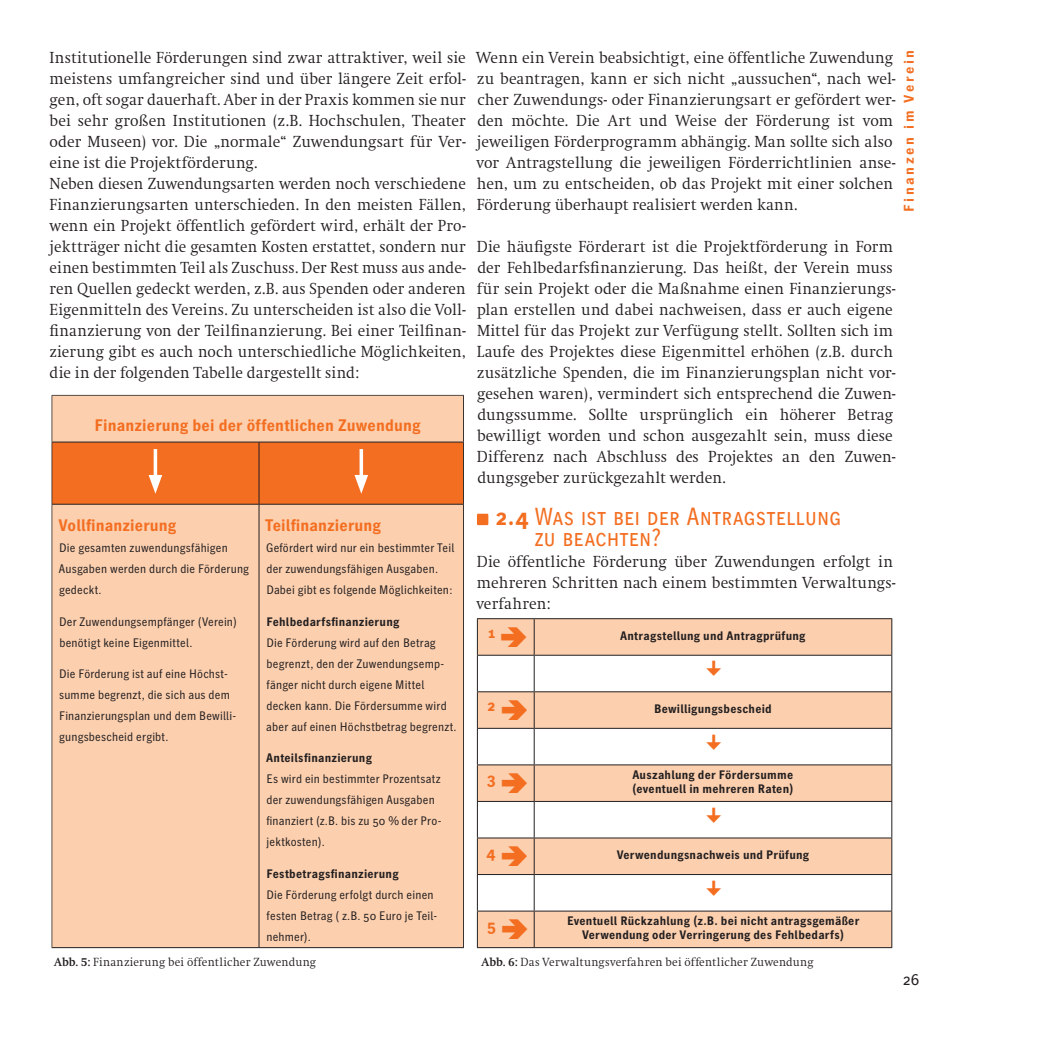
<style>
.page{position:relative;width:1042px;height:1042px;background:#fff}
.page>*{position:absolute;margin:0;border:0;box-sizing:border-box;transform-origin:0 0}
.t1{font:24.5px/21px "Heidelberg Gothic SC";letter-spacing:.015em;color:#f36e21;scale:.94 1}
.t2{font:21px "Wingdings 3";color:#f36e21;scale:.95 1}
.t3{font:16.62px/21px "Heidelberg Antiqua";letter-spacing:.01em;color:#231f20;scale:.95 1}
.t4{font:700 16.62px "Heidelberg Gothic Os F";letter-spacing:.01em;color:#f36e21;scale:.95 1}
.t5{font:16.62px "Heidelberg Gothic Os F";color:#231f20;scale:.96 1}
.t6{font:700 14px "Heidelberg Gothic Tab";letter-spacing:.18em;color:#f36e21}
.t7{font:12.25px/21px "Heidelberg Gothic Os F";letter-spacing:.02em;color:#231f20;scale:.95 1}
.t8{font:700 12.25px/14px "Heidelberg Gothic Os F";letter-spacing:.02em;color:#231f20;scale:.95 1}
.t9{font:12.25px "Heidelberg Antiqua";letter-spacing:.02em;color:#231f20;scale:.95 1}
.s1{font-weight:800}
.s2{font-weight:700}
</style>
<div class="page">
<svg style="left:477px;top:514px;width:11px;height:11px"></svg>
<div style="left:53px;top:396px;width:410px;height:551px;background:#fccfae"></div>
<hr style="left:51px;top:504px;width:208px;height:1px;background:#231f20">
<hr style="left:259px;top:504px;width:205px;height:1px;background:#231f20">
<hr style="left:259px;top:505px;width:1px;height:442px;background:#231f20">
<hr style="left:51px;top:947px;width:413px;height:1px;background:#231f20">
<div style="left:53px;top:442px;width:410px;height:62px;background:#f36e21"></div>
<div style="left:50px;top:393px;width:416px;height:621px;border:2px solid #fff"></div>
<div style="left:478px;top:619px;width:413px;height:328px;background:#fccfae"></div>
<svg style="left:478px;top:656px;width:413px;height:254px"></svg>
<hr style="left:477px;top:618px;width:57px;height:1px;background:#231f20">
<hr style="left:477px;top:619px;width:1px;height:36px;background:#231f20">
<hr style="left:534px;top:618px;width:358px;height:1px;background:#231f20">
<hr style="left:534px;top:619px;width:1px;height:36px;background:#231f20">
<hr style="left:891px;top:619px;width:1px;height:36px;background:#231f20">
<hr style="left:477px;top:655px;width:57px;height:1px;background:#231f20">
<hr style="left:477px;top:656px;width:1px;height:35px;background:#231f20">
<hr style="left:534px;top:655px;width:358px;height:1px;background:#231f20">
<hr style="left:534px;top:656px;width:1px;height:35px;background:#231f20">
<hr style="left:891px;top:656px;width:1px;height:35px;background:#231f20">
<hr style="left:477px;top:691px;width:57px;height:1px;background:#231f20">
<hr style="left:477px;top:692px;width:1px;height:36px;background:#231f20">
<hr style="left:534px;top:691px;width:358px;height:1px;background:#231f20">
<hr style="left:534px;top:692px;width:1px;height:36px;background:#231f20">
<hr style="left:891px;top:692px;width:1px;height:36px;background:#231f20">
<hr style="left:477px;top:728px;width:57px;height:1px;background:#231f20">
<hr style="left:477px;top:729px;width:1px;height:35px;background:#231f20">
<hr style="left:534px;top:728px;width:358px;height:1px;background:#231f20">
<hr style="left:534px;top:729px;width:1px;height:35px;background:#231f20">
<hr style="left:891px;top:729px;width:1px;height:35px;background:#231f20">
<hr style="left:477px;top:764px;width:57px;height:1px;background:#231f20">
<hr style="left:477px;top:765px;width:1px;height:36px;background:#231f20">
<hr style="left:534px;top:764px;width:358px;height:1px;background:#231f20">
<hr style="left:534px;top:765px;width:1px;height:36px;background:#231f20">
<hr style="left:891px;top:765px;width:1px;height:36px;background:#231f20">
<hr style="left:477px;top:801px;width:57px;height:1px;background:#231f20">
<hr style="left:477px;top:802px;width:1px;height:35px;background:#231f20">
<hr style="left:534px;top:801px;width:358px;height:1px;background:#231f20">
<hr style="left:534px;top:802px;width:1px;height:35px;background:#231f20">
<hr style="left:891px;top:802px;width:1px;height:35px;background:#231f20">
<hr style="left:477px;top:837px;width:57px;height:1px;background:#231f20">
<hr style="left:477px;top:838px;width:1px;height:36px;background:#231f20">
<hr style="left:534px;top:837px;width:358px;height:1px;background:#231f20">
<hr style="left:534px;top:838px;width:1px;height:36px;background:#231f20">
<hr style="left:891px;top:838px;width:1px;height:36px;background:#231f20">
<hr style="left:477px;top:874px;width:57px;height:1px;background:#231f20">
<hr style="left:477px;top:875px;width:1px;height:35px;background:#231f20">
<hr style="left:534px;top:874px;width:358px;height:1px;background:#231f20">
<hr style="left:534px;top:875px;width:1px;height:35px;background:#231f20">
<hr style="left:891px;top:875px;width:1px;height:35px;background:#231f20">
<hr style="left:477px;top:910px;width:57px;height:1px;background:#231f20">
<hr style="left:477px;top:911px;width:1px;height:36px;background:#231f20">
<hr style="left:534px;top:910px;width:358px;height:1px;background:#231f20">
<hr style="left:534px;top:911px;width:1px;height:36px;background:#231f20">
<hr style="left:891px;top:911px;width:1px;height:36px;background:#231f20">
<hr style="left:477px;top:947px;width:415px;height:1px;background:#231f20">
<svg style="left:501px;top:626px;width:25px;height:21px"></svg>
<svg style="left:502px;top:699px;width:25px;height:21px"></svg>
<svg style="left:502px;top:772px;width:25px;height:21px"></svg>
<svg style="left:502px;top:846px;width:25px;height:20px"></svg>
<svg style="left:502px;top:919px;width:25px;height:20px"></svg>
<p class="t3" style="left:50px;top:47px;width:440px">Institutionelle Förderungen sind zwar attraktiver, weil sie meistens umfangreicher sind und über längere Zeit erfol&shy;gen, oft sogar dauerhaft. Aber in der Praxis kommen sie nur bei sehr großen Institutionen (z.B. Hochschulen, Theater oder Museen) vor. Die „normale“ Zuwendungsart für Ver&shy;eine ist die Projektförderung.<br>Neben diesen Zuwendungsarten werden noch verschiedene Finanzierungsarten unterschieden. In den meisten Fällen, wenn ein Projekt öffentlich gefördert wird, erhält der Pro&shy;jektträger nicht die gesamten Kosten erstattet, sondern nur einen bestimmten Teil als Zuschuss. Der Rest muss aus ande&shy;ren Quellen gedeckt werden, z.B. aus Spenden oder anderen Eigenmitteln des Vereins. Zu unterscheiden ist also die Voll&shy;finanzierung von der Teilfinanzierung. Bei einer Teilfinan&shy;zierung gibt es auch noch unterschiedliche Möglichkeiten, die in der folgenden Tabelle dargestellt sind:</p>
<p class="t4" style="left:95px;top:415px;width:345px">Finanzierung bei der öffentlichen Zuwendung</p>
<p class="t4" style="left:265px;top:515px;width:123px">Teilfinanzierung</p>
<p class="t7" style="left:266px;top:537px;width:199px">Gefördert wird nur ein bestimmter Teil der zuwendungsfähigen Ausgaben.<br>Dabei gibt es folgende Möglichkeiten:</p>
<p class="t8" style="left:266px;top:614px;width:141px">Fehlbedarfsfinanzierung</p>
<p class="t7" style="left:266px;top:632px;width:202px">Die Förderung wird auf den Betrag begrenzt, den der Zuwendungsemp&shy;fänger nicht durch eigene Mittel decken kann. Die Fördersumme wird aber auf einen Höchstbetrag begrenzt.</p>
<p class="t8" style="left:266px;top:751px;width:113px">Anteilsfinanzierung</p>
<p class="t7" style="left:266px;top:768px;width:186px">Es wird ein bestimmter Prozentsatz der zuwendungsfähigen Ausgaben finanziert (z.B. bis zu 50 % der Pro&shy;jektkosten).</p>
<p class="t8" style="left:266px;top:866px;width:141px">Festbetragsfinanzierung</p>
<p class="t7" style="left:266px;top:884px;width:181px">Die Förderung erfolgt durch einen festen Betrag ( z.B. 50 Euro je Teil&shy;nehmer).</p>
<p class="t9" style="left:54px;top:955px;width:277px"><span class="s1">Abb. 5:</span> Finanzierung bei öffentlicher Zuwendung</p>
<p class="t4" style="left:59px;top:515px;width:125px">Vollfinanzierung</p>
<p class="t7" style="left:59px;top:537px;width:202px">Die gesamten zuwendungsfähigen<br>Ausgaben werden durch die Förderung gedeckt.</p>
<p class="t7" style="left:59px;top:611px;width:189px">Der Zuwendungsempfänger (Verein) benötigt keine Eigenmittel.</p>
<p class="t7" style="left:59px;top:663px;width:188px">Die Förderung ist auf eine Höchst&shy;summe begrenzt, die sich aus dem<br>Finanzierungsplan und dem Bewilli&shy;gungsbescheid ergibt.</p>
<p class="t3" style="left:476px;top:47px;width:443px">Wenn ein Verein beabsichtigt, eine öffentliche Zuwendung zu beantragen, kann er sich nicht „aussuchen“, nach wel&shy;cher Zuwendungs- oder Finanzierungsart er gefördert wer&shy;den möchte. Die Art und Weise der Förderung ist vom jeweiligen Förderprogramm abhängig. Man sollte sich also vor Antragstellung die jeweiligen Förderrichtlinien anse&shy;hen, um zu entscheiden, ob das Projekt mit einer solchen Förderung überhaupt realisiert werden kann.</p>
<p class="t3" style="left:477px;top:236px;width:442px">Die häufigste Förderart ist die Projektförderung in Form der Fehlbedarfsfinanzierung. Das heißt, der Verein muss für sein Projekt oder die Maßnahme einen Finanzierungs&shy;plan erstellen und dabei nachweisen, dass er auch eigene Mittel für das Projekt zur Verfügung stellt. Sollten sich im Laufe des Projektes diese Eigenmittel erhöhen (z.B. durch zusätzliche Spenden, die im Finanzierungsplan nicht vor&shy;gesehen waren), vermindert sich entsprechend die Zuwen&shy;dungssumme. Sollte ursprünglich ein höherer Betrag bewilligt worden und schon ausgezahlt sein, muss diese Differenz nach Abschluss des Projektes an den Zuwen&shy;dungsgeber zurückgezahlt werden.</p>
<h1 class="t1" style="left:535px;top:506px;width:327px;text-indent:-39px"><span class="s2">2.4</span> Was ist bei der Antragstellung zu beachten?</h1>
<p class="t3" style="left:476px;top:551px;width:443px">Die öffentliche Förderung über Zuwendungen erfolgt in mehreren Schritten nach einem bestimmten Verwaltungs&shy;verfahren:</p>
<p class="t6" style="left:900px;top:212px;width:164px;rotate:-90deg">Finanzen im Verein</p>
<p class="t4" style="left:488px;top:622px;width:8px">1</p>
<p class="t8" style="left:620px;top:629px;width:197px">Antragstellung und Antragprüfung</p>
<p class="t2" style="left:704px;top:657px;width:21px">▪</p>
<p class="t4" style="left:487px;top:695px;width:10px">2</p>
<p class="t8" style="left:654px;top:702px;width:125px">Bewilligungsbescheid</p>
<p class="t2" style="left:704px;top:730px;width:21px">▪</p>
<p class="t4" style="left:487px;top:769px;width:11px">3</p>
<p class="t8" style="left:632px;top:768px;width:172px">Auszahlung der Fördersumme (eventuell in mehreren Raten)</p>
<p class="t2" style="left:704px;top:803px;width:21px">▪</p>
<p class="t4" style="left:486px;top:842px;width:11px">4</p>
<p class="t8" style="left:617px;top:848px;width:204px">Verwendungsnachweis und Prüfung</p>
<p class="t2" style="left:704px;top:876px;width:21px">▪</p>
<p class="t4" style="left:487px;top:915px;width:11px">5</p>
<p class="t8" style="left:567px;top:914px;width:309px;text-align:center">Eventuell Rückzahlung (z.B. bei nicht antragsgemäßer<br>Verwendung oder Verringerung des Fehlbedarfs)</p>
<p class="t9" style="left:481px;top:955px;width:351px"><span class="s1">Abb. 6:</span> Das Verwaltungsverfahren bei öffentlicher Zuwendung</p>
<p class="t5" style="left:903px;top:969px;width:19px">26</p>
</div>
